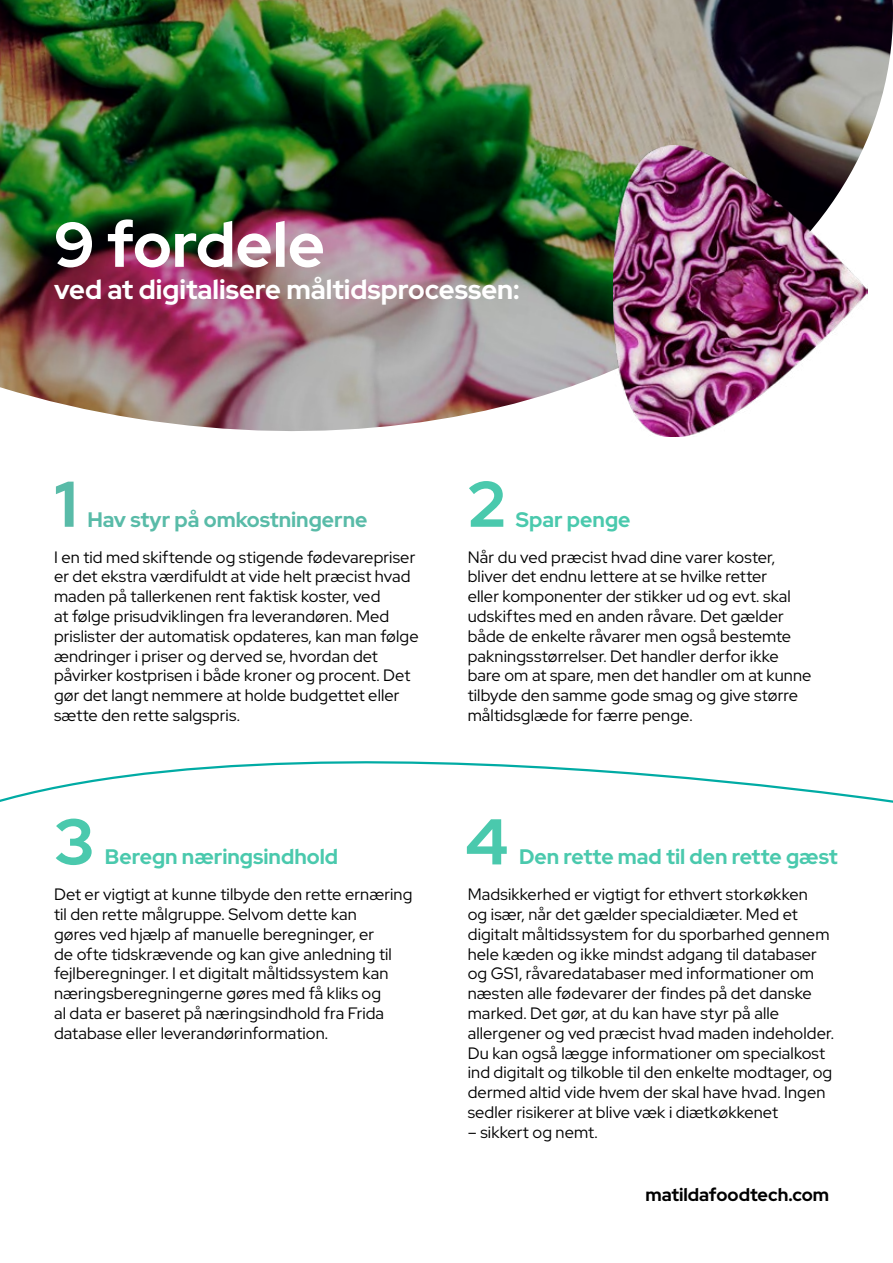
<style>
.page{position:relative;width:893px;height:1263px;background:#fff}
.page>*{position:absolute;margin:0;border:0;box-sizing:border-box;transform-origin:0 0}
.t1{font:700 64.5px "Red Hat Display";color:#4ac9ad}
.t2{font:700 64.5px "Red Hat Display";color:#59bba8}
.t3{font:700 63px "Red Hat Display";color:#fff}
.t4{font:700 27px "Red Hat Display";color:#fff}
.t5{font:700 21px "Red Hat Display";color:#4ac9ad}
.t6{font:700 21px "Red Hat Display";color:#59bba8}
.t7{font:700 18px "Red Hat Display";color:#000}
.t8{font:16.5px/19.8px "Red Hat Display";letter-spacing:.005em;color:#000}
</style>
<div class="page">
<img style="left:0;top:0;width:893px;height:437px">
<img style="left:614px;top:146px;width:253px;height:290px">
<svg style="left:0;top:761px;width:893px;height:42px"></svg>
<h2 class="t3" style="left:54px;top:203px;width:272px">9 fordele</h2>
<h3 class="t4" style="left:54px;top:272px;width:467px">ved at digitalisere måltidsprocessen:</h3>
<h1 class="t2" style="left:55px;top:462px;width:24px">1</h1>
<p class="t6" style="left:88px;top:506px;width:281px">Hav styr på omkostningerne</p>
<p class="t8" style="left:54px;top:546px;width:366px">I en tid med skiftende og stigende fødevarepriser er det ekstra værdifuldt at vide helt præcist hvad maden på tallerkenen rent faktisk koster, ved<br>at følge prisudviklingen fra leverandøren. Med prislister der automatisk opdateres, kan man følge ændringer i priser og derved se, hvordan det påvirker kostprisen i både kroner og procent. Det gør det langt nemmere at holde budgettet eller sætte den rette salgspris.</p>
<h1 class="t1" style="left:55px;top:799px;width:41px">3</h1>
<p class="t5" style="left:105px;top:843px;width:235px">Beregn næringsindhold</p>
<h1 class="t1" style="left:468px;top:462px;width:38px">2</h1>
<p class="t5" style="left:516px;top:506px;width:116px">Spar penge</p>
<p class="t8" style="left:468px;top:546px;width:345px">Når du ved præcist hvad dine varer koster, bliver det endnu lettere at se hvilke retter<br>eller komponenter der stikker ud og evt. skal udskiftes med en anden råvare. Det gælder både de enkelte råvarer men også bestemte pakningsstørrelser. Det handler derfor ikke bare om at spare, men det handler om at kunne tilbyde den samme gode smag og give større måltidsglæde for færre penge.</p>
<h1 class="t1" style="left:465px;top:799px;width:45px">4</h1>
<p class="t5" style="left:519px;top:843px;width:320px">Den rette mad til den rette gæst</p>
<p class="t8" style="left:54px;top:884px;width:360px">Det er vigtigt at kunne tilbyde den rette ernæring til den rette målgruppe. Selvom dette kan<br>gøres ved hjælp af manuelle beregninger, er<br>de ofte tidskrævende og kan give anledning til fejlberegninger. I et digitalt måltidssystem kan næringsberegningerne gøres med få kliks og<br>al data er baseret på næringsindhold fra Frida database eller leverandørinformation.</p>
<p class="t8" style="left:468px;top:884px;width:368px">Madsikkerhed er vigtigt for ethvert storkøkken<br>og især, når det gælder specialdiæter. Med et digitalt måltidssystem for du sporbarhed gennem hele kæden og ikke mindst adgang til databaser og GS1, råvaredatabaser med informationer om næsten alle fødevarer der findes på det danske marked. Det gør, at du kan have styr på alle allergener og ved præcist hvad maden indeholder.<br>Du kan også lægge informationer om specialkost ind digitalt og tilkoble til den enkelte modtager, og dermed altid vide hvem der skal have hvad. Ingen sedler risikerer at blive væk i diætkøkkenet</p>
<p class="t8" style="left:468px;top:1122px;width:131px">– sikkert og nemt.</p>
<p class="t7" style="left:645px;top:1182px;width:185px">matildafoodtech.com</p>
</div>
